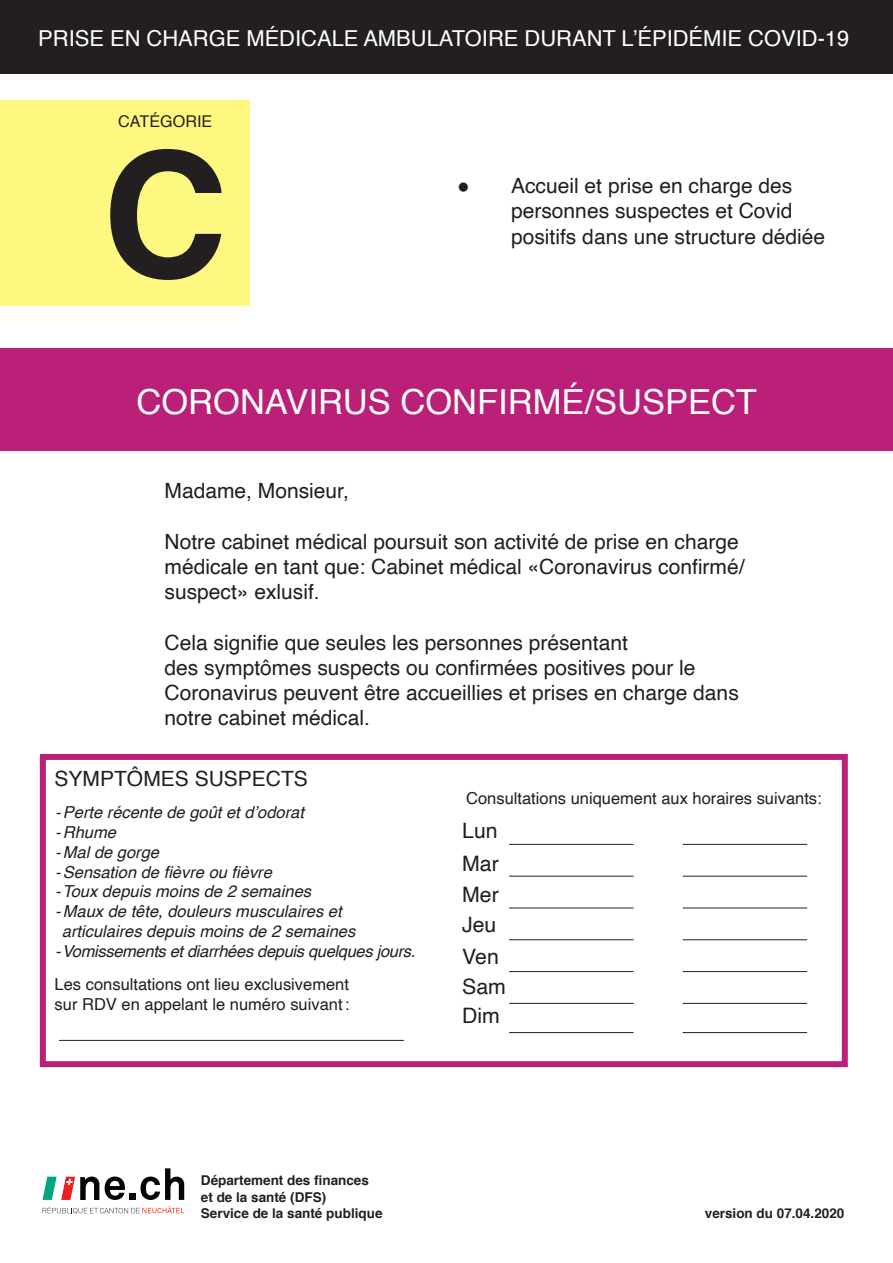
<style>
.page{position:relative;width:893px;height:1263px;background:#fff}
.page>*{position:absolute;margin:0;border:0;box-sizing:border-box;transform-origin:0 0}
.t1{font:700 173.85px "Helvetica";color:#231f20}
.t2{font:34.5px "Helvetica";color:#fff}
.t3{font:21.9px "Helvetica";color:#fff}
.t4{font:21.3px/30.5px "Helvetica";color:#231f20}
.t5{font:21px/25.2px "Helvetica";color:#231f20}
.t6{font:italic 16.5px/19.8px "Helvetica";color:#231f20}
.t7{font:16.5px/19.8px "Helvetica";color:#231f20}
.t8{font:italic 16.5px "Helvetica";letter-spacing:-.02em;color:#231f20}
.t9{font:16.2px "Helvetica";color:#231f20}
.t10{font:700 13.5px/16.2px "Helvetica";color:#231f20}
</style>
<div class="page">
<svg style="left:105px;top:1176px;width:20px;height:24px"></svg>
<div style="left:130px;top:1193px;width:6px;height:7px;background:#050504"></div>
<svg style="left:141px;top:1168px;width:43px;height:32px"></svg>
<svg style="left:43px;top:1206px;width:141px;height:7px"></svg>
<svg style="left:43px;top:1176px;width:56px;height:24px"></svg>
<div style="left:0;top:0;width:893px;height:73px;background:#231f20"></div>
<div style="left:0;top:100px;width:250px;height:205px;background:#fff880"></div>
<div style="left:0;top:348px;width:893px;height:102px;background:#ba2077"></div>
<div style="left:40px;top:754px;width:808px;height:313px;border:6px solid #ba2077"></div>
<hr style="left:509px;top:876px;width:125px;height:1px;background:#231f20">
<hr style="left:683px;top:876px;width:124px;height:1px;background:#231f20">
<hr style="left:509px;top:971px;width:125px;height:1px;background:#231f20">
<hr style="left:683px;top:971px;width:124px;height:1px;background:#231f20">
<hr style="left:509px;top:844px;width:125px;height:1px;background:#231f20">
<hr style="left:683px;top:844px;width:124px;height:1px;background:#231f20">
<hr style="left:509px;top:939px;width:125px;height:1px;background:#231f20">
<hr style="left:683px;top:939px;width:124px;height:1px;background:#231f20">
<hr style="left:509px;top:1032px;width:125px;height:1px;background:#231f20">
<hr style="left:683px;top:1032px;width:124px;height:1px;background:#231f20">
<hr style="left:509px;top:908px;width:125px;height:1px;background:#231f20">
<hr style="left:683px;top:908px;width:124px;height:1px;background:#231f20">
<hr style="left:509px;top:1003px;width:125px;height:1px;background:#231f20">
<hr style="left:683px;top:1003px;width:124px;height:1px;background:#231f20">
<hr style="left:59px;top:1040px;width:345px;height:1px;background:#231f20">
<p class="t3" style="left:38px;top:21px;width:813px">PRISE EN CHARGE MÉDICALE AMBULATOIRE DURANT L’ÉPIDÉMIE COVID-19</p>
<p class="t9" style="left:118px;top:109px;width:96px">CATÉGORIE</p>
<h1 class="t1" style="left:102px;top:75px;width:127px">C</h1>
<p class="t5" style="left:511px;top:174px;width:315px;text-indent:-54px">● Accueil et prise en charge des personnes suspectes et Covid positifs dans une structure dédiée</p>
<h2 class="t2" style="left:137px;top:375px;width:622px">CORONAVIRUS CONFIRMÉ/SUSPECT</h2>
<p class="t5" style="left:165px;top:479px;width:186px">Madame, Monsieur,</p>
<p class="t5" style="left:165px;top:529px;width:582px">Notre cabinet médical poursuit son activité de prise en charge médicale en tant que: Cabinet médical «Coronavirus confirmé/ suspect» exlusif.</p>
<p class="t5" style="left:165px;top:630px;width:576px">Cela signifie que seules les personnes présentant<br>des symptômes suspects ou confirmées positives pour le Coronavirus peuvent être accueillies et prises en charge dans notre cabinet médical.</p>
<p class="t5" style="left:55px;top:766px;width:255px">SYMPTÔMES SUSPECTS</p>
<p class="t6" style="left:55px;top:803px;width:250px">- Perte récente de goût et d’odorat -Rhume</p>
<p class="t6" style="left:55px;top:842px;width:105px">- Mal de gorge</p>
<p class="t6" style="left:55px;top:862px;width:218px">- Sensation de fièvre ou fièvre</p>
<p class="t6" style="left:55px;top:882px;width:257px">- Toux depuis moins de 2 semaines</p>
<p class="t6" style="left:62px;top:902px;width:295px;text-indent:-7px">- Maux de tête, douleurs musculaires et articulaires depuis moins de 2 semaines</p>
<p class="t8" style="left:55px;top:938px;width:362px">- Vomissements et diarrhées depuis quelques jours.</p>
<p class="t7" style="left:55px;top:975px;width:296px">Les consultations ont lieu exclusivement sur RDV en appelant le numéro suivant:</p>
<p class="t7" style="left:466px;top:789px;width:357px">Consultations uniquement aux horaires suivants:</p>
<p class="t4" style="left:462px;top:814px;width:38px;line-height:33.8px">Lun<br>Mar</p>
<p class="t4" style="left:462px;top:879px;width:45px">Mer<br>Jeu<br>Ven<br>Sam<br>Dim</p>
<p class="t10" style="left:201px;top:1173px;width:183px">Département des finances et de la santé (DFS)<br>Service de la santé publique</p>
<p class="t10" style="left:705px;top:1205px;width:141px">version du 07.04.2020</p>
</div>
